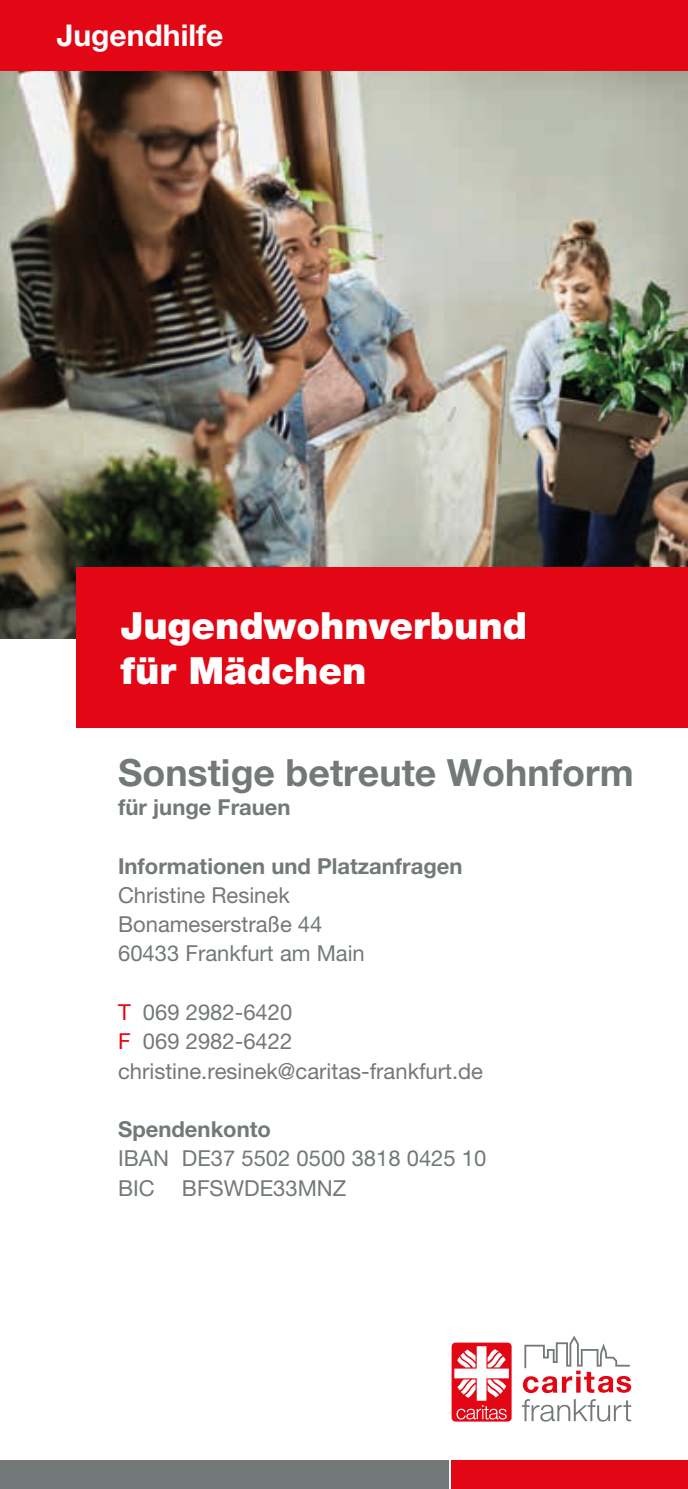
<style>
.page{position:relative;width:688px;height:1489px;background:#fff}
.page>*{position:absolute;margin:0;border:0;box-sizing:border-box;transform-origin:0 0}
.t1{font:900 37.5px/45px "Helvetica Neue LT Pro";color:#fff}
.t2{font:700 37.5px "Helvetica Neue LT Pro";color:#737878}
.t3{font:700 30px "Helvetica Neue LT Pro";color:#fff}
.t4{font:22px/29.2px "Helvetica Neue LT Pro";color:#737878}
.t5{font:700 22px "Helvetica Neue LT Pro";color:#737878}
.s1{color:#e30614}
</style>
<div class="page">
<div style="left:0;top:1460px;width:448px;height:28px;background:#737878"></div>
<div style="left:451px;top:1460px;width:236px;height:28px;background:#e30614"></div>
<div style="left:451px;top:1342px;width:60px;height:79px;background:#e30614;border-radius:4px"></div>
<svg style="left:454px;top:1346px;width:54px;height:73px"></svg>
<svg style="left:521px;top:1399px;width:110px;height:22px"></svg>
<svg style="left:522px;top:1335px;width:109px;height:57px"></svg>
<img style="left:0;top:71px;width:687px;height:567px">
<div style="left:0;top:0;width:687px;height:71px;background:#e30614"></div>
<div style="left:76px;top:567px;width:611px;height:161px;background:#e30614"></div>
<h2 class="t3" style="left:57px;top:17px;width:168px">Jugendhilfe</h2>
<h1 class="t1" style="left:120px;top:602px;width:408px">Jugendwohnverbund für Mädchen</h1>
<h1 class="t2" style="left:118px;top:749px;width:517px">Sonstige betreute Wohnform</h1>
<p class="t5" style="left:118px;top:793px;width:174px">für junge Frauen</p>
<p class="t5" style="left:118px;top:852px;width:346px">Informationen und Platzanfragen</p>
<p class="t4" style="left:118px;top:880px;width:248px">Christine Resinek<br>Bonameserstraße 44<br>60433 Frankfurt am Main</p>
<p class="t4" style="left:118px;top:997px;width:366px"><span class="s1">T</span> 069 2982-6420<br><span class="s1">F</span> 069 2982-6422 christine.resinek@caritas-frankfurt.de</p>
<p class="t5" style="left:118px;top:1115px;width:154px">Spendenkonto</p>
<p class="t4" style="left:118px;top:1143px;width:369px">IBAN DE37 5502 0500 3818 0425 10<br>BIC BFSWDE33MNZ</p>
</div>
